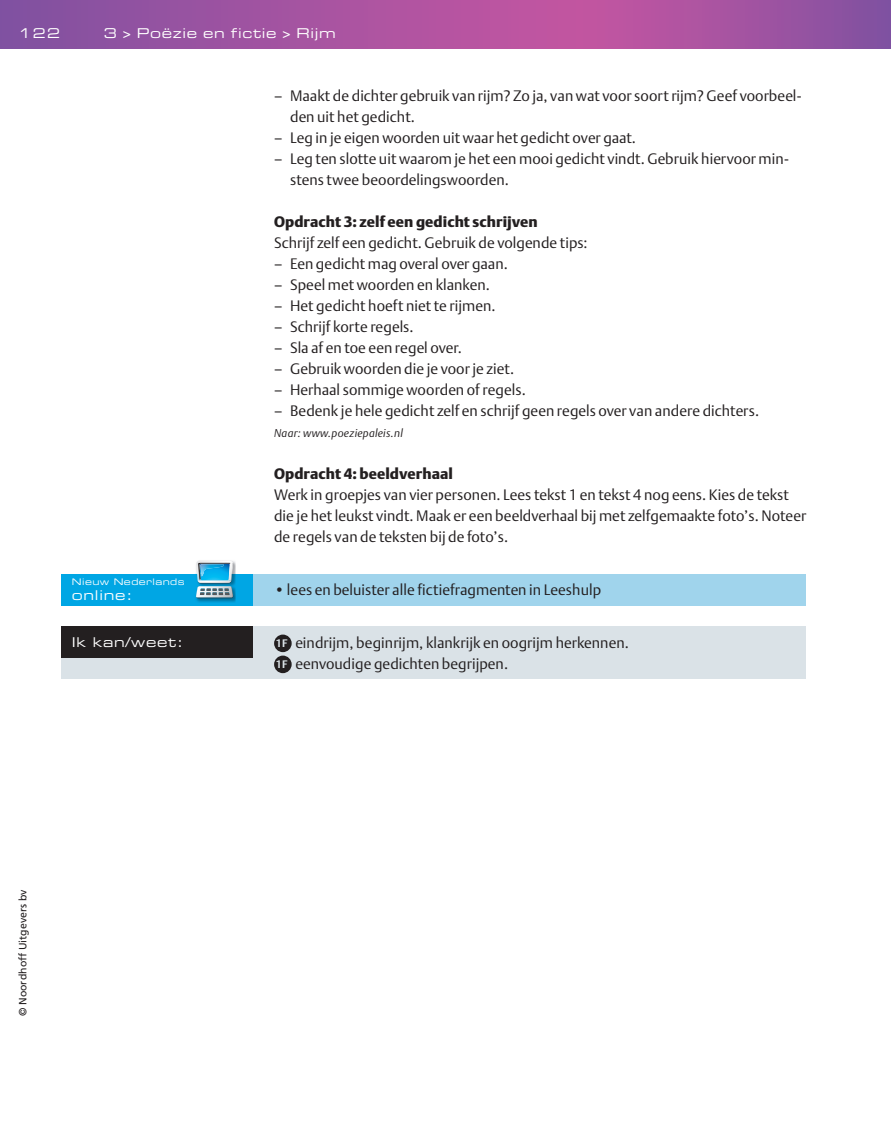
<style>
.page{position:relative;width:891px;height:1140px;background:#fff}
.page>*{position:absolute;margin:0;border:0;box-sizing:border-box;transform-origin:0 0}
.t1{font:300 15px/21px "DTL Argo T";letter-spacing:.005em;color:#231f20}
.t2{font:15px "DTL Argo T Black";letter-spacing:.005em;color:#231f20}
.t3{font:13.5px "Eurostile LT Std Ex 2";letter-spacing:.05em;color:#fff}
.t4{font:13.5px "Eurostile Extended Two";letter-spacing:.05em;color:#fff}
.t5{font:italic 300 11.25px "DTL Argo T";letter-spacing:.03em;color:#231f20}
.t6{font:10.5px "Frutiger LT Std";letter-spacing:.005em;color:#231f20}
.t7{font:9px "Eurostile Extended Two";letter-spacing:.05em;color:#fff}
.s1{font-weight:700;font-size:10.8px;color:#dae2e7}
</style>
<div class="page">
<svg style="left:0;top:0;width:890px;height:49px;background:#a353a0"></svg>
<div style="left:61px;top:626px;width:744px;height:53px;background:#dae2e7"></div>
<div style="left:61px;top:626px;width:192px;height:31px;background:#231f20"></div>
<div style="left:274px;top:634px;width:17px;height:18px;background:#231f20;border-radius:50%"></div>
<div style="left:274px;top:655px;width:17px;height:18px;background:#231f20;border-radius:50%"></div>
<div style="left:244px;top:573px;width:561px;height:32px;background:#a0d4ec"></div>
<div style="left:61px;top:573px;width:192px;height:32px;background:#00a6e4"></div>
<img style="left:195px;top:561px;width:40px;height:42px">
<img style="left:196px;top:586px;width:37px;height:11px">
<svg style="left:198px;top:560px;width:34px;height:1px"></svg>
<img style="left:196px;top:561px;width:37px;height:22px">
<svg style="left:197px;top:588px;width:32px;height:11px"></svg>
<p class="t4" style="left:18px;top:28px;width:43px">122</p>
<p class="t3" style="left:104px;top:28px;width:233px">3 &gt; Poëzie en fictie &gt; Rijm</p>
<p class="t7" style="left:72px;top:578px;width:114px">Nieuw Nederlands</p>
<p class="t4" style="left:72px;top:590px;width:62px">online:</p>
<p class="t4" style="left:72px;top:637px;width:113px">Ik kan/weet:</p>
<p class="t1" style="left:290px;top:86px;width:513px;text-indent:-16px">– Maakt de dichter gebruik van rijm? Zo ja, van wat voor soort rijm? Geef voorbeel&shy;den uit het gedicht.</p>
<p class="t1" style="left:274px;top:128px;width:363px">– Leg in je eigen woorden uit waar het gedicht over gaat.</p>
<p class="t1" style="left:290px;top:149px;width:500px;text-indent:-16px">– Leg ten slotte uit waarom je het een mooi gedicht vindt. Gebruik hiervoor min&shy;stens twee beoordelingswoorden.</p>
<p class="t2" style="left:274px;top:215px;width:265px">Opdracht 3: zelf een gedicht schrijven</p>
<p class="t1" style="left:274px;top:233px;width:315px">Schrijf zelf een gedicht. Gebruik de volgende tips:</p>
<p class="t1" style="left:274px;top:254px;width:235px">– Een gedicht mag overal over gaan.</p>
<p class="t1" style="left:274px;top:275px;width:217px">– Speel met woorden en klanken.</p>
<p class="t1" style="left:274px;top:296px;width:223px">– Het gedicht hoeft niet te rijmen.</p>
<p class="t1" style="left:274px;top:317px;width:141px">– Schrijf korte regels.</p>
<p class="t1" style="left:274px;top:338px;width:189px">– Sla af en toe een regel over.</p>
<p class="t1" style="left:274px;top:359px;width:241px">– Gebruik woorden die je voor je ziet.</p>
<p class="t1" style="left:274px;top:380px;width:253px">– Herhaal sommige woorden of regels.</p>
<p class="t1" style="left:274px;top:401px;width:486px">– Bedenk je hele gedicht zelf en schrijf geen regels over van andere dichters.</p>
<p class="t5" style="left:274px;top:428px;width:130px">Naar: www.poeziepaleis.nl</p>
<p class="t2" style="left:274px;top:467px;width:180px">Opdracht 4: beeldverhaal</p>
<p class="t1" style="left:274px;top:485px;width:533px">Werk in groepjes van vier personen. Lees tekst 1 en tekst 4 nog eens. Kies de tekst die je het leukst vindt. Maak er een beeldverhaal bij met zelfgemaakte foto’s. Noteer de regels van de teksten bij de foto’s.</p>
<p class="t1" style="left:274px;top:580px;width:328px">• lees en beluister alle fictiefragmenten in Leeshulp</p>
<p class="t1" style="left:276px;top:632px;width:354px"><span class="s1">1F</span> eindrijm, beginrijm, klankrijk en oogrijm herkennen.<br><span class="s1">1F</span> eenvoudige gedichten begrijpen.</p>
<p class="t6" style="left:19px;top:1015px;width:128px;rotate:-90deg">© Noordhoff Uitgevers bv</p>
</div>
